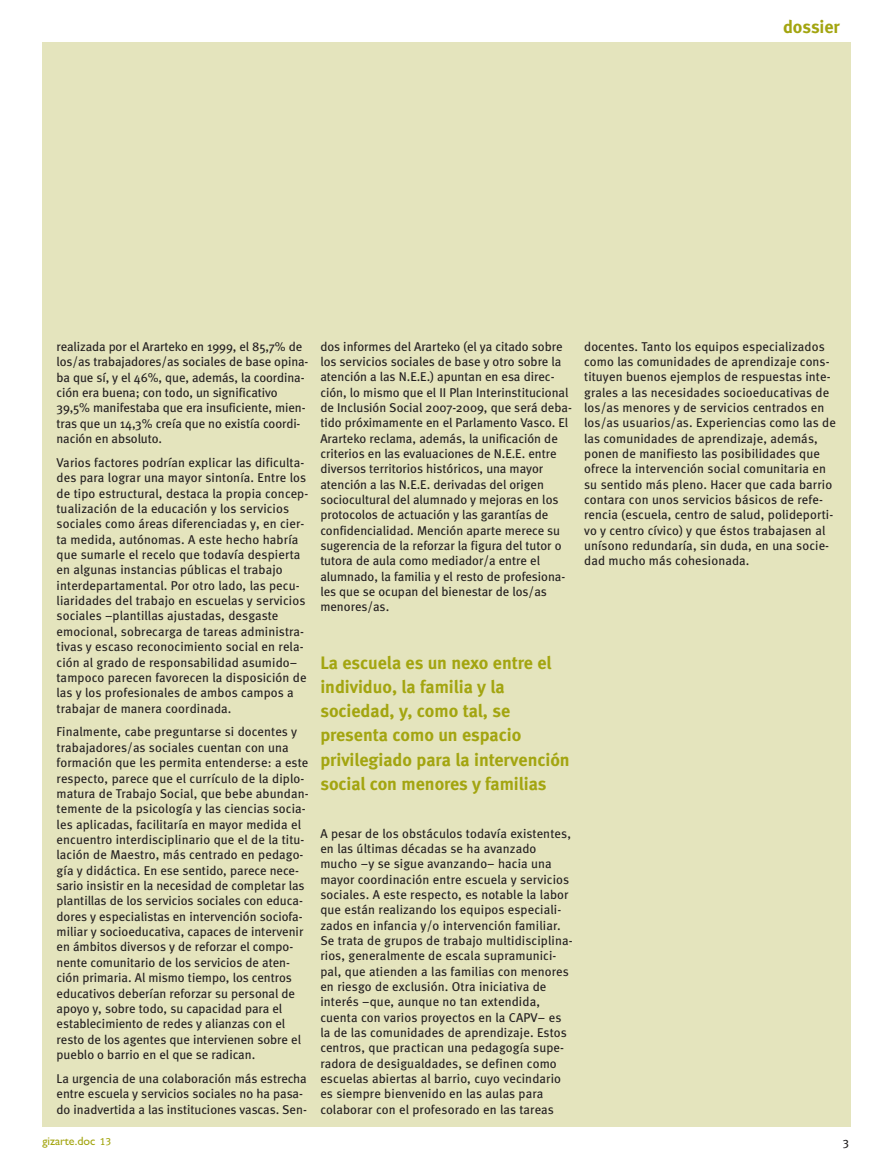
<style>
.page{position:relative;width:893px;height:1169px;background:#fff}
.page>*{position:absolute;margin:0;border:0;box-sizing:border-box;transform-origin:0 0}
.t1{font:700 18px/24px "Meta";color:#a3a510}
.t2{font:12.75px/15.3px "Meta";color:#231f20}
.t3{font:12px "M Gill Sans";color:#a3a510}
.t4{font:12px "Meta";color:#231f20}
.s1{font-family:"Meta Book LF";font-size:10.5px}
</style>
<div class="page">
<div style="left:42px;top:42px;width:809px;height:1085px;background:#e4e4bd"></div>
<h1 class="t1" style="left:783px;top:16px;width:58px">dossier</h1>
<p class="t2" style="left:57px;top:340px;width:253px">realizada por el Ararteko en 1999, el 85,7% de los/as trabajadores/as sociales de base opina&shy;ba que sí, y el 46%, que, además, la coordina&shy;ción era buena; con todo, un significativo 39,5% manifestaba que era insuficiente, mien&shy;tras que un 14,3% creía que no existía coordi&shy;nación en absoluto.</p>
<p class="t2" style="left:57px;top:456px;width:253px">Varios factores podrían explicar las dificulta&shy;des para lograr una mayor sintonía. Entre los de tipo estructural, destaca la propia concep&shy;tualización de la educación y los servicios sociales como áreas diferenciadas y, en cier&shy;ta medida, autónomas. A este hecho habría que sumarle el recelo que todavía despierta en algunas instancias públicas el trabajo interdepartamental. Por otro lado, las pecu&shy;liaridades del trabajo en escuelas y servicios sociales –plantillas ajustadas, desgaste emocional, sobrecarga de tareas administra&shy;tivas y escaso reconocimiento social en rela&shy;ción al grado de responsabilidad asumido– tampoco parecen favorecen la disposición de las y los profesionales de ambos campos a trabajar de manera coordinada.</p>
<p class="t2" style="left:57px;top:725px;width:253px">Finalmente, cabe preguntarse si docentes y trabajadores/as sociales cuentan con una formación que les permita entenderse: a este respecto, parece que el currículo de la diplo&shy;matura de Trabajo Social, que bebe abundan&shy;temente de la psicología y las ciencias socia&shy;les aplicadas, facilitaría en mayor medida el encuentro interdisciplinario que el de la titu&shy;lación de Maestro, más centrado en pedago&shy;gía y didáctica. En ese sentido, parece nece&shy;sario insistir en la necesidad de completar las plantillas de los servicios sociales con educa&shy;dores y especialistas en intervención sociofa&shy;miliar y socioeducativa, capaces de intervenir en ámbitos diversos y de reforzar el compo&shy;nente comunitario de los servicios de aten&shy;ción primaria. Al mismo tiempo, los centros educativos deberían reforzar su personal de apoyo y, sobre todo, su capacidad para el establecimiento de redes y alianzas con el resto de los agentes que intervienen sobre el pueblo o barrio en el que se radican.</p>
<p class="t2" style="left:57px;top:1071px;width:252px">La urgencia de una colaboración más estrecha entre escuela y servicios sociales no ha pasa&shy;do inadvertida a las instituciones vascas. Sen-</p>
<p class="t2" style="left:320px;top:340px;width:253px">dos informes del Ararteko (el ya citado sobre los servicios sociales de base y otro sobre la atención a las N.E.E.) apuntan en esa direc&shy;ción, lo mismo que el II Plan Interinstitucional de Inclusión Social 2007-2009, que será deba&shy;tido próximamente en el Parlamento Vasco. El Ararteko reclama, además, la unificación de criterios en las evaluaciones de N.E.E. entre diversos territorios históricos, una mayor atención a las N.E.E. derivadas del origen sociocultural del alumnado y mejoras en los protocolos de actuación y las garantías de confidencialidad. Mención aparte merece su sugerencia de la reforzar la figura del tutor o tutora de aula como mediador/a entre el alumnado, la familia y el resto de profesiona&shy;les que se ocupan del bienestar de los/as menores/as.</p>
<p class="t2" style="left:584px;top:340px;width:253px">docentes. Tanto los equipos especializados como las comunidades de aprendizaje cons&shy;tituyen buenos ejemplos de respuestas inte&shy;grales a las necesidades socioeducativas de los/as menores y de servicios centrados en los/as usuarios/as. Experiencias como las de las comunidades de aprendizaje, además, ponen de manifiesto las posibilidades que ofrece la intervención social comunitaria en su sentido más pleno. Hacer que cada barrio contara con unos servicios básicos de refe&shy;rencia (escuela, centro de salud, polideporti&shy;vo y centro cívico) y que éstos trabajasen al unísono redundaría, sin duda, en una socie&shy;dad mucho más cohesionada.</p>
<h1 class="t1" style="left:320px;top:652px;width:251px">La escuela es un nexo entre el individuo, la familia y la sociedad, y, como tal, se presenta como un espacio privilegiado para la intervención social con menores y familias</h1>
<p class="t2" style="left:320px;top:826px;width:254px">A pesar de los obstáculos todavía existentes, en las últimas décadas se ha avanzado mucho –y se sigue avanzando– hacia una mayor coordinación entre escuela y servicios sociales. A este respecto, es notable la labor que están realizando los equipos especiali&shy;zados en infancia y/o intervención familiar.<br>Se trata de grupos de trabajo multidisciplina&shy;rios, generalmente de escala supramunici&shy;pal, que atienden a las familias con menores en riesgo de exclusión. Otra iniciativa de interés –que, aunque no tan extendida, cuenta con varios proyectos en la CAPV– es la de las comunidades de aprendizaje. Estos centros, que practican una pedagogía supe&shy;radora de desigualdades, se definen como escuelas abiertas al barrio, cuyo vecindario es siempre bienvenido en las aulas para colaborar con el profesorado en las tareas</p>
<p class="t3" style="left:42px;top:1136px;width:71px">gizarte.doc <span class="s1">13</span></p>
<p class="t4" style="left:842px;top:1136px;width:8px">3</p>
</div>
